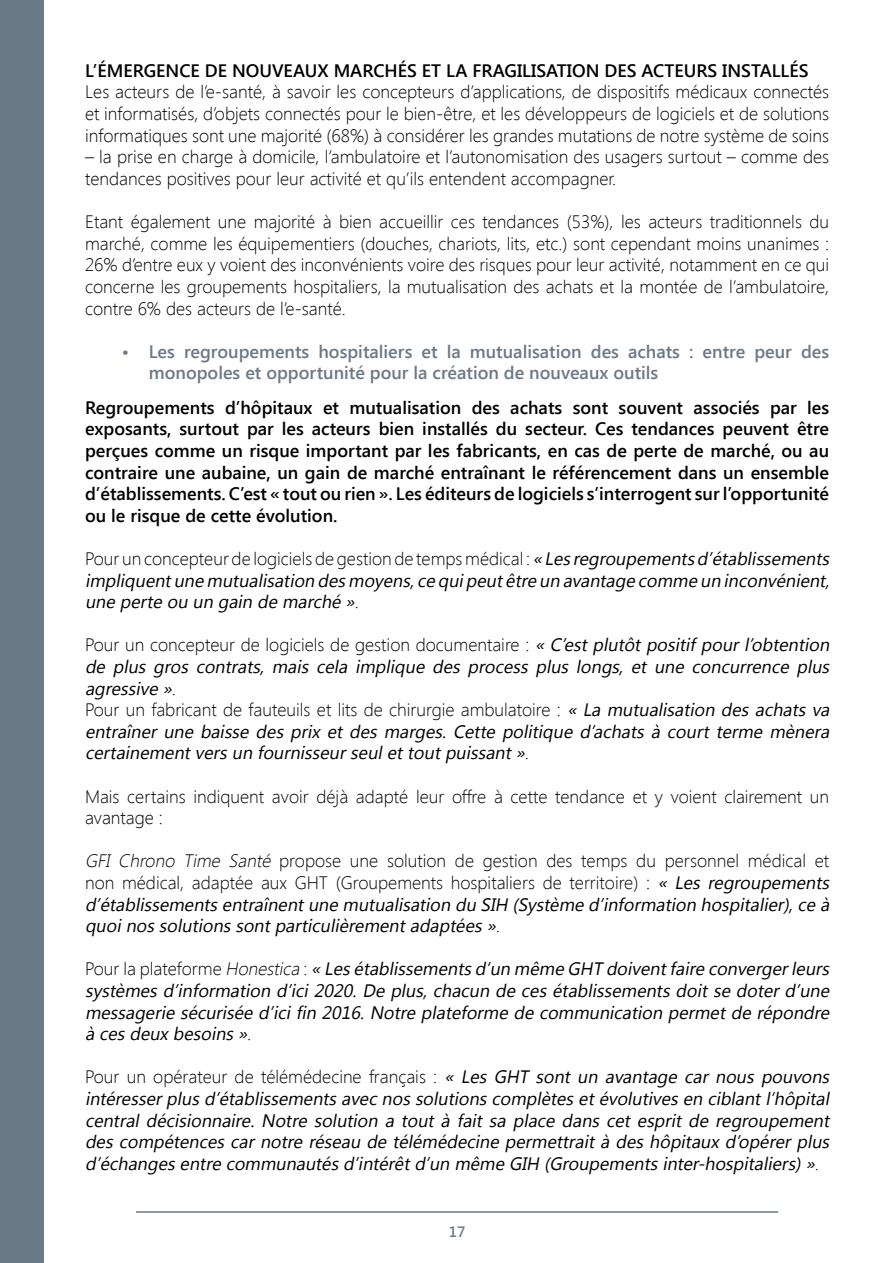
<style>
.page{position:relative;width:893px;height:1263px;background:#fff}
.page>*{position:absolute;margin:0;border:0;box-sizing:border-box;transform-origin:0 0}
.t1{font:italic 18px/21.6px "Segoe UI";color:#000;text-align:justify}
.t2{font:300 18px/21.6px "Segoe UI";color:#000;text-align:justify}
.t3{font:600 18px/21.6px "Segoe UI";color:#000;text-align:justify}
.t4{font:600 18px/21.6px "Segoe UI";color:#6c7986}
.t5{font:600 15px "Segoe UI";color:#6c7986}
.s1{font-weight:300;font-style:normal}
.s2{font-weight:300}
</style>
<div class="page">
<hr style="left:136px;top:1211px;width:642px;height:2px;background:#6c7986">
<div style="left:0;top:0;width:44px;height:1263px;background:#6c7986"></div>
<p class="t3" style="left:85px;top:59px;width:725px">L’ÉMERGENCE DE NOUVEAUX MARCHÉS ET LA FRAGILISATION DES ACTEURS INSTALLÉS</p>
<p class="t2" style="left:85px;top:81px;width:746px">Les acteurs de l’e-santé, à savoir les concepteurs d’applications, de dispositifs médicaux connectés et informatisés, d’objets connectés pour le bien-être, et les développeurs de logiciels et de solutions informatiques sont une majorité (68%) à considérer les grandes mutations de notre système de soins</p>
<p class="t2" style="left:85px;top:146px;width:746px">– la prise en charge à domicile, l’ambulatoire et l’autonomisation des usagers surtout – comme des tendances positives pour leur activité et qu’ils entendent accompagner.</p>
<p class="t2" style="left:85px;top:210px;width:746px">Etant également une majorité à bien accueillir ces tendances (53%), les acteurs traditionnels du marché, comme les équipementiers (douches, chariots, lits, etc.) sont cependant moins unanimes :<br>26% d’entre eux y voient des inconvénients voire des risques pour leur activité, notamment en ce qui concerne les groupements hospitaliers, la mutualisation des achats et la montée de l’ambulatoire, contre 6% des acteurs de l’e-santé.</p>
<p class="t4" style="left:149px;top:340px;width:682px;text-indent:-27px">• Les regroupements hospitaliers et la mutualisation des achats : entre peur des monopoles et opportunité pour la création de nouveaux outils</p>
<p class="t3" style="left:85px;top:396px;width:746px">Regroupements d’hôpitaux et mutualisation des achats sont souvent associés par les exposants, surtout par les acteurs bien installés du secteur. Ces tendances peuvent être perçues comme un risque important par les fabricants, en cas de perte de marché, ou au contraire une aubaine, un gain de marché entraînant le référencement dans un ensemble d’établissements. C’est « tout ou rien ». Les éditeurs de logiciels s’interrogent sur l’opportunité ou le risque de cette évolution.</p>
<p class="t1" style="left:85px;top:547px;width:750px"><span class="s1">Pour un concepteur de logiciels de gestion de temps médical :</span> « Lesregroupementsd’établissements impliquentune mutualisation desmoyens,ce quipeutêtre un avantage comme un inconvénient, une perte ou un gain de marché »<span class="s2">.</span></p>
<p class="t1" style="left:85px;top:633px;width:750px;text-align:left"><span class="s1">Pour un concepteur de logiciels de gestion documentaire :</span> « C’est plutôt positif pour l’obtention de plus gros contrats, mais cela implique des process plus longs, et une concurrence plus agressive »<span class="s2">.<br></span><span class="s1">Pour un fabricant de fauteuils et lits de chirurgie ambulatoire :</span> « La mutualisation des achats va entraîner une baisse des prix et des marges. Cette politique d’achats à court terme mènera certainementversun fournisseurseulettoutpuissant»<span class="s2">.</span></p>
<p class="t2" style="left:85px;top:785px;width:746px">Mais certains indiquent avoir déjà adapté leur offre à cette tendance et y voient clairement un avantage :</p>
<p class="t1" style="left:85px;top:849px;width:750px;text-align:left"><span class="s2">GFI Chrono Time Santé</span> <span class="s1">propose une solution de gestion des temps du personnel médical et non médical, adaptée aux GHT (Groupements hospitaliers de territoire) :</span> « Les regroupements d’établissementsentraînentune mutualisation du SIH (Système d’information hospitalier),ce à quoinossolutionssontparticulièrementadaptées»<span class="s2">.</span></p>
<p class="t1" style="left:85px;top:957px;width:750px"><span class="s1">P o u r l a p l a t e fo r m e</span> <span class="s2">Honestica</span> <span class="s1">:</span> « Lesétablissementsd’un même GHT doiventfaire convergerleurs systèmes d’information d’ici 2020. De plus, chacun de ces établissements doit se doter d’une messagerie sécurisée d’ici fin 2016. Notre plateforme de communication permet de répondre à cesdeux besoins»<span class="s2">.</span></p>
<p class="t1" style="left:85px;top:1065px;width:750px"><span class="s1">Pour un opérateur de télémédecine français :</span> « Les GHT sont un avantage car nous pouvons intéresserplusd’établissementsavec nossolutionscomplètesetévolutivesen ciblantl’hôpital central décisionnaire. Notre solution a tout à fait sa place dans cet esprit de regroupement des compétences car notre réseau de télémédecine permettrait à des hôpitaux d’opérer plus d’échangesentre communautésd’intérêtd’un même GIH (Groupementsinter-hospitaliers)»<span class="s2">.</span></p>
<p class="t5" style="left:449px;top:1221px;width:18px">17</p>
</div>
